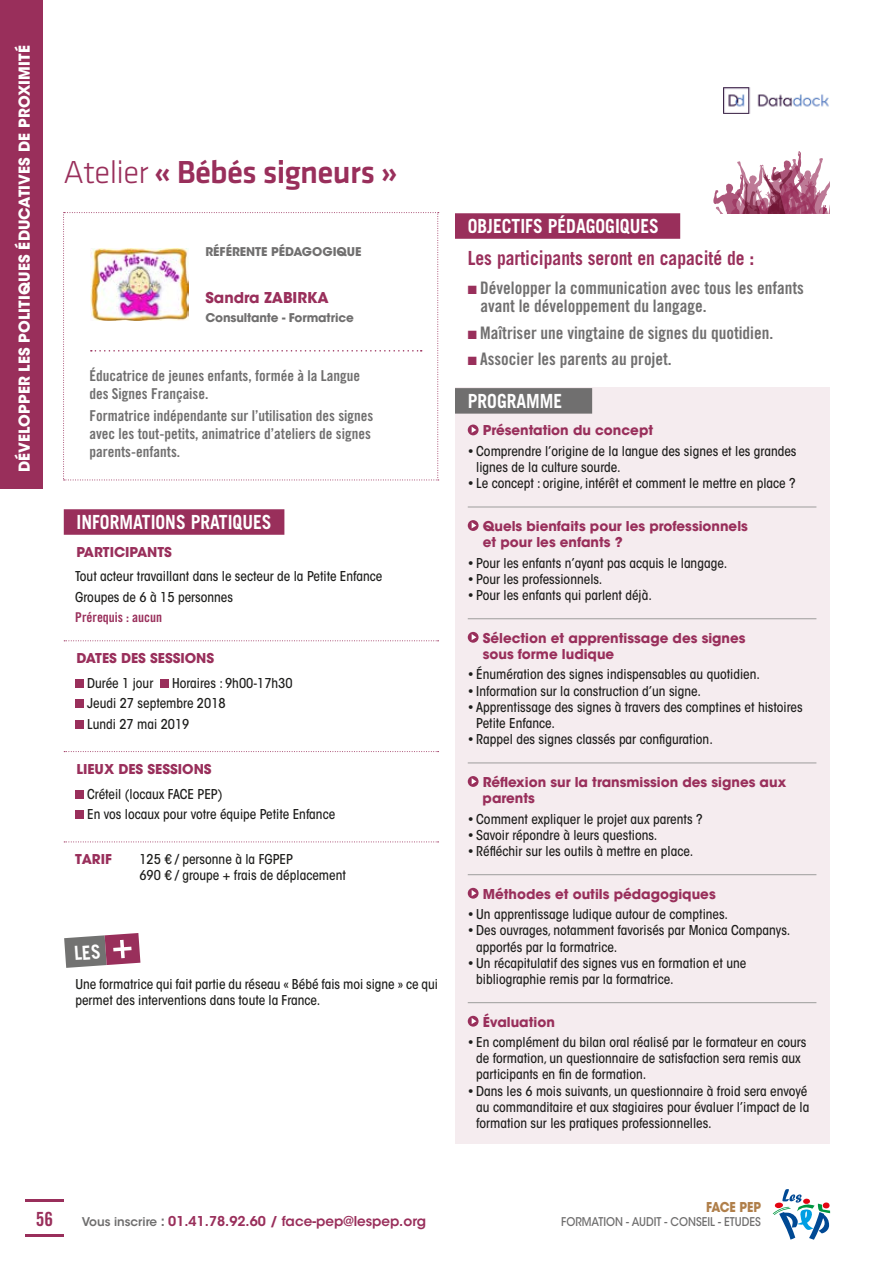
<style>
.page{position:relative;width:893px;height:1263px;background:#fff}
.page>*{position:absolute;margin:0;border:0;box-sizing:border-box;transform-origin:0 0}
._1-TITRE_FORMATION{font:500 33px "Klavika";letter-spacing:-.02em;color:#992f5b}
._2-Phrase_objectif_C{font:700 19.5px "Trade Gothic LT Pro";color:#992f5b;scale:.9 1}
._2-Titre_Objectif-CH{font:700 19.5px "Trade Gothic LT Pro";color:#fff;scale:.9 1}
._3-Titre_INFO-CH3{font:700 19.5px "Trade Gothic LT Pro";color:#fff;scale:.9 1}
.Titre_PROGRAMME{font:700 19.5px "Trade Gothic LT Pro";color:#fff;scale:.9 1}
.t1{font:19.5px "Trade Gothic LT Pro Bd Cn 20";color:#992f5b}
.t2{font:17.25px/18px "Trade Gothic LT Pro Bd Cn 20";color:#706f6f}
.TXT_gris___ref_pedao{font:15px/18px "Trade Gothic LT Pro Bd Cn 20";color:#706f6f}
.t3{font:700 15px "ITC Avant Garde Std";letter-spacing:.01em;color:#fff}
.NOM_REFERENTE{font:700 14.85px "ITC Avant Garde Std";color:#992f5b}
._4-LES___Txt_chap3{font:500 condensed 13.5px/16.2px "ITC Avant Garde Std";color:#1d1d1b}
.S_TITRE_-_chp3{font:700 13.5px/16.2px "ITC Avant Garde Std";color:#992f5b}
.txt_courant_-_descri{font:500 condensed 13.5px "ITC Avant Garde Std";color:#1d1d1b}
.Tarif_Descrip_-_CH3{font:500 condensed 13.5px/16.2px "ITC Avant Garde Std";color:#1d1d1b}
.t4{font:600 13.5px "ITC Avant Garde Std";color:#992f5b}
.S_Titre_infos_pratiq{font:700 13.5px "ITC Avant Garde Std";color:#992f5b}
.Prérequis_ch03{font:13.5px "Trade Gothic LT Pro Bd Cn 20";color:#992f5b}
.t5{font:700 13.5px "ITC Avant Garde Std";color:#b07f4a;scale:.88 1}
.Tarif_Descrip_-_CH3-2{font:700 13.5px "Avant Garde";color:#992f5b}
.t6{font:500 12px "ITC Avant Garde Std";color:#706f6f;scale:.88 1}
.Fonction{font:700 12px "ITC Avant Garde Std";letter-spacing:-.01em;color:#706f6f}
.Référent{font:700 12px "ITC Avant Garde Std";color:#706f6f}
.s1{font-weight:300}
.s2{font-size:12px;color:#706f6f}
.s3{color:#706f6f}
.s4{color:#992f5b}
</style>
<div class="page">
<div style="left:0;top:0;width:43px;height:489px;background:#992f5b"></div>
<svg style="left:713px;top:151px;width:116px;height:62px"></svg>
<svg style="left:773px;top:1189px;width:57px;height:51px"></svg>
<img style="left:724px;top:87px;width:105px;height:27px">
<svg style="left:63px;top:212px;width:376px;height:269px"></svg>
<div style="left:455px;top:387px;width:374px;height:757px;background:#f5ecef"></div>
<div style="left:455px;top:388px;width:137px;height:26px;background:#706f6f"></div>
<hr style="left:468px;top:507px;width:348px;height:1px;background:#9d9d9c">
<hr style="left:468px;top:618px;width:348px;height:1px;background:#9d9d9c">
<hr style="left:468px;top:763px;width:348px;height:1px;background:#9d9d9c">
<hr style="left:468px;top:874px;width:348px;height:1px;background:#9d9d9c">
<hr style="left:468px;top:1002px;width:348px;height:1px;background:#9d9d9c">
<svg style="left:468px;top:425px;width:11px;height:10px"></svg>
<svg style="left:472px;top:427px;width:4px;height:6px"></svg>
<svg style="left:468px;top:520px;width:11px;height:11px"></svg>
<svg style="left:472px;top:522px;width:4px;height:6px"></svg>
<svg style="left:468px;top:632px;width:11px;height:11px"></svg>
<svg style="left:472px;top:634px;width:4px;height:6px"></svg>
<svg style="left:468px;top:776px;width:11px;height:11px"></svg>
<svg style="left:472px;top:778px;width:4px;height:6px"></svg>
<svg style="left:468px;top:888px;width:11px;height:11px"></svg>
<svg style="left:472px;top:890px;width:4px;height:6px"></svg>
<svg style="left:468px;top:1016px;width:11px;height:10px"></svg>
<svg style="left:472px;top:1018px;width:4px;height:6px"></svg>
<div style="left:455px;top:213px;width:225px;height:26px;background:#992f5b"></div>
<div style="left:64px;top:509px;width:220px;height:26px;background:#992f5b"></div>
<svg style="left:64px;top:640px;width:375px;height:1px"></svg>
<svg style="left:64px;top:751px;width:375px;height:1px"></svg>
<svg style="left:64px;top:841px;width:375px;height:1px"></svg>
<div style="left:75px;top:679px;width:9px;height:9px;background:#992f5b"></div>
<div style="left:160px;top:679px;width:9px;height:9px;background:#992f5b"></div>
<div style="left:75px;top:700px;width:9px;height:8px;background:#992f5b"></div>
<div style="left:75px;top:720px;width:9px;height:9px;background:#992f5b"></div>
<div style="left:75px;top:790px;width:9px;height:8px;background:#992f5b"></div>
<div style="left:75px;top:810px;width:9px;height:9px;background:#992f5b"></div>
<hr style="left:26px;top:1199px;width:38px;height:3px;background:#992f5b">
<hr style="left:26px;top:1234px;width:38px;height:3px;background:#992f5b">
<svg style="left:64px;top:933px;width:76px;height:35px"></svg>
<p class="t3" style="left:15px;top:472px;width:428px;rotate:-90deg">DÉVELOPPER LES POLITIQUES ÉDUCATIVES DE PROXIMITÉ</p>
<p class="_1-TITRE_FORMATION" style="left:64px;top:154px;width:335px"><span class="s1">Atelier</span> « Bébés signeurs »</p>
<p class="Référent" style="left:205px;top:243px;width:158px">RÉFÉRENTE PÉDAGOGIQUE</p>
<p class="NOM_REFERENTE" style="left:205px;top:288px;width:125px">Sandra ZABIRKA</p>
<p class="Fonction" style="left:205px;top:310px;width:150px">Consultante - Formatrice</p>
<p class="TXT_gris___ref_pedao" style="left:89px;top:366px;width:272px">Éducatrice de jeunes enfants, formée à la Langue des Signes Française.</p>
<p class="TXT_gris___ref_pedao" style="left:89px;top:407px;width:285px">Formatrice indépendante sur l’utilisation des signes avec les tout-petits, animatrice d’ateliers de signes parents-enfants.</p>
<p class="_3-Titre_INFO-CH3" style="left:77px;top:510px;width:218px">INFORMATIONS PRATIQUES</p>
<p class="S_Titre_infos_pratiq" style="left:77px;top:543px;width:97px">PARTICIPANTS</p>
<p class="txt_courant_-_descri" style="left:75px;top:568px;width:309px">Tout acteur travaillant dans le secteur de la Petite Enfance</p>
<p class="txt_courant_-_descri" style="left:75px;top:588px;width:159px">Groupes de 6 à 15 personnes</p>
<p class="Prérequis_ch03" style="left:75px;top:609px;width:88px">Prérequis : aucun</p>
<p class="S_Titre_infos_pratiq" style="left:77px;top:649px;width:139px">DATES DES SESSIONS</p>
<p class="txt_courant_-_descri" style="left:87px;top:674px;width:68px">Durée 1 jour</p>
<p class="txt_courant_-_descri" style="left:172px;top:674px;width:122px">Horaires : 9h00-17h30</p>
<p class="txt_courant_-_descri" style="left:87px;top:695px;width:140px">Jeudi 27 septembre 2018</p>
<p class="txt_courant_-_descri" style="left:87px;top:715px;width:104px">Lundi 27 mai 2019</p>
<p class="S_Titre_infos_pratiq" style="left:77px;top:760px;width:137px">LIEUX DES SESSIONS</p>
<p class="txt_courant_-_descri" style="left:87px;top:785px;width:137px">Créteil (locaux FACE PEP)</p>
<p class="txt_courant_-_descri" style="left:87px;top:806px;width:250px">En vos locaux pour votre équipe Petite Enfance</p>
<p class="Tarif_Descrip_-_CH3-2" style="left:75px;top:850px;width:38px">TARIF</p>
<p class="Tarif_Descrip_-_CH3" style="left:139px;top:851px;width:208px">125 € / personne à la FGPEP<br>690 € / groupe + frais de déplacement</p>
<p class="_4-LES___Txt_chap3" style="left:75px;top:976px;width:364px">Une formatrice qui fait partie du réseau « Bébé fais moi signe » ce qui permet des interventions dans toute la France.</p>
<h2 class="t1" style="left:36px;top:1207px;width:19px">56</h2>
<p class="t4" style="left:82px;top:1213px;width:346px"><span class="s2">Vous inscrire</span> <span class="s3">:</span> 01.41.78.92.60 / face-pep@lespep.org</p>
<p class="_2-Titre_Objectif-CH" style="left:468px;top:214px;width:214px">OBJECTIFS PÉDAGOGIQUES</p>
<p class="_2-Phrase_objectif_C" style="left:468px;top:246px;width:320px">Les participants seront en capacité de :</p>
<p class="t2" style="left:480px;top:279px;width:325px;text-indent:-13px"><span class="s4">■</span> Développer la communication avec tous les enfants avant le développement du langage.</p>
<p class="t2" style="left:468px;top:323px;width:307px"><span class="s4">■</span> Maîtriser une vingtaine de signes du quotidien.</p>
<p class="t2" style="left:468px;top:350px;width:205px"><span class="s4">■</span> Associer les parents au projet.</p>
<p class="Titre_PROGRAMME" style="left:468px;top:389px;width:107px">PROGRAMME</p>
<p class="S_TITRE_-_chp3" style="left:483px;top:422px;width:172px">Présentation du concept</p>
<p class="_4-LES___Txt_chap3" style="left:476px;top:443px;width:322px;text-indent:-9px">• Comprendre l’origine de la langue des signes et les grandes lignes de la culture sourde.</p>
<p class="_4-LES___Txt_chap3" style="left:468px;top:475px;width:329px">• Le concept : origine, intérêt et comment le mettre en place ?</p>
<p class="S_TITRE_-_chp3" style="left:483px;top:518px;width:267px">Quels bienfaits pour les professionnels et pour les enfants ?</p>
<p class="_4-LES___Txt_chap3" style="left:468px;top:555px;width:261px">• Pour les enfants n’ayant pas acquis le langage.</p>
<p class="_4-LES___Txt_chap3" style="left:468px;top:571px;width:136px">• Pour les professionnels.</p>
<p class="_4-LES___Txt_chap3" style="left:468px;top:587px;width:186px">• Pour les enfants qui parlent déjà.</p>
<p class="S_TITRE_-_chp3" style="left:483px;top:629px;width:264px">Sélection et apprentissage des signes sous forme ludique</p>
<p class="_4-LES___Txt_chap3" style="left:468px;top:666px;width:294px">• Énumération des signes indispensables au quotidien.</p>
<p class="_4-LES___Txt_chap3" style="left:468px;top:682px;width:235px">• Information sur la construction d’un signe.</p>
<p class="_4-LES___Txt_chap3" style="left:476px;top:699px;width:328px;text-indent:-9px">• Apprentissage des signes à travers des comptines et histoires<br>Petite Enfance.</p>
<p class="_4-LES___Txt_chap3" style="left:468px;top:731px;width:247px">• Rappel des signes classés par configuration.</p>
<p class="S_TITRE_-_chp3" style="left:483px;top:774px;width:305px">Réflexion sur la transmission des signes aux parents</p>
<p class="_4-LES___Txt_chap3" style="left:468px;top:810px;width:236px">• Comment expliquer le projet aux parents ?</p>
<p class="_4-LES___Txt_chap3" style="left:468px;top:827px;width:191px">• Savoir répondre à leurs questions.</p>
<p class="_4-LES___Txt_chap3" style="left:468px;top:843px;width:227px">• Réfléchir sur les outils à mettre en place.</p>
<p class="S_TITRE_-_chp3" style="left:483px;top:885px;width:234px">Méthodes et outils pédagogiques</p>
<p class="_4-LES___Txt_chap3" style="left:468px;top:906px;width:262px">• Un apprentissage ludique autour de comptines.</p>
<p class="_4-LES___Txt_chap3" style="left:476px;top:922px;width:316px;text-indent:-9px">• Des ouvrages, notamment favorisés par Monica Companys. apportés par la formatrice.</p>
<p class="_4-LES___Txt_chap3" style="left:476px;top:955px;width:272px;text-indent:-9px">• Un récapitulatif des signes vus en formation et une bibliographie remis par la formatrice.</p>
<p class="S_TITRE_-_chp3" style="left:483px;top:1013px;width:74px">Évaluation</p>
<p class="_4-LES___Txt_chap3" style="left:476px;top:1034px;width:332px;text-indent:-9px">• En complément du bilan oral réalisé par le formateur en cours de formation, un questionnaire de satisfaction sera remis aux participants en fin de formation.</p>
<p class="_4-LES___Txt_chap3" style="left:476px;top:1083px;width:335px;text-indent:-9px">• Dans les 6 mois suivants, un questionnaire à froid sera envoyé au commanditaire et aux stagiaires pour évaluer l’impact de la formation sur les pratiques professionnelles.</p>
<p class="t5" style="left:706px;top:1198px;width:64px">FACE PEP</p>
<p class="t6" style="left:561px;top:1214px;width:228px">FORMATION - AUDIT - CONSEIL - ETUDES</p>
</div>
